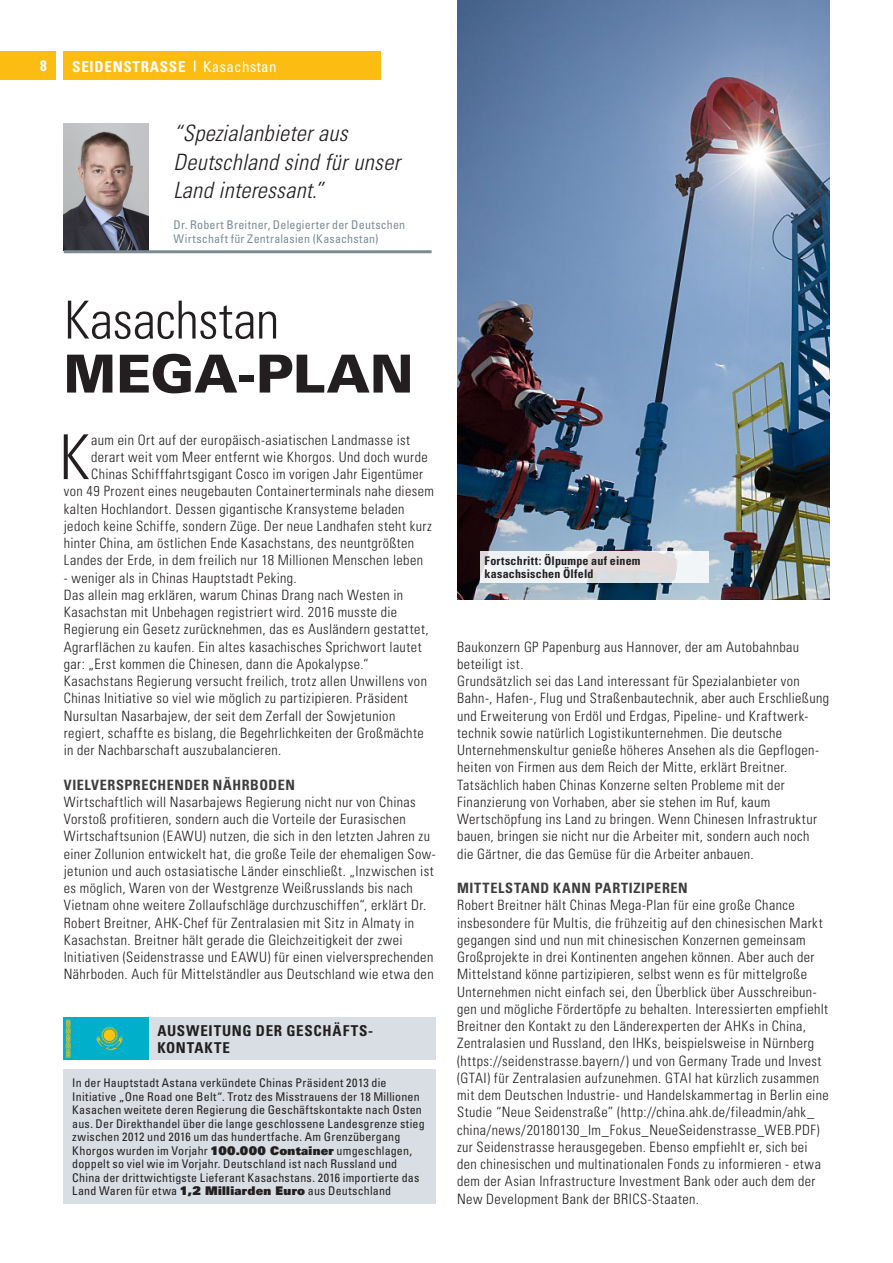
<style>
.page{position:relative;width:893px;height:1263px;background:#fff}
.page>*{position:absolute;margin:0;border:0;box-sizing:border-box;transform-origin:0 0}
.LT_NEWS_INI{font:300 condensed 62.1px "Univers LT";color:#231f20}
.t1{font:300 condensed 52.5px "Univers LT";letter-spacing:-.01em;color:#231f20}
.t2{font:900 52.5px "Univers LT";letter-spacing:-.005em;color:#231f20}
.Intro{font:italic 300 condensed 22.5px/28.5px "Univers LT";letter-spacing:.015em;color:#231f20}
.Kasten_Head{font:700 condensed 15px "Univers LT";letter-spacing:.05em;color:#231f20}
.t3{font:700 condensed 15px "Univers LT";letter-spacing:.05em;color:#fff}
.LT{font:300 condensed 14.25px/17.2px "Univers LT";letter-spacing:.03em;color:#231f20}
.LT_NEWS_INI-2{font:300 condensed 14.25px "Univers LT";letter-spacing:.03em;color:#231f20}
.LT-2{font:700 condensed 14.25px "Univers LT";letter-spacing:.04em;color:#3e3e3f}
.Kast_LT{font:condensed 12px/13.5px "Univers LT";letter-spacing:.015em;color:#231f20}
.BU{font:condensed 12px/13.5px "Univers LT";letter-spacing:.015em;color:#7b8c95}
.BU-2{font:700 condensed 12px "Univers LT";letter-spacing:.015em;color:#231f20}
.s1{font-weight:400}
.s2{font-weight:900;font-stretch:normal}
</style>
<div class="page">
<img style="left:457px;top:0;width:372px;height:600px">
<img style="left:64px;top:123px;width:85px;height:127px">
<hr style="left:64px;top:250px;width:368px;height:3px;background:#7b8c95">
<div style="left:64px;top:1069px;width:372px;height:135px;background:#d8dee3"></div>
<div style="left:64px;top:1017px;width:372px;height:43px;background:#d8dee3"></div>
<img style="left:64px;top:1017px;width:85px;height:43px">
<svg style="left:480px;top:551px;width:229px;height:32px;fill:#eff3f6"></svg>
<div style="left:0;top:51px;width:55px;height:29px;background:#fdbc12"></div>
<div style="left:64px;top:51px;width:317px;height:29px;background:#fdbc12"></div>
<p class="t3" style="left:40px;top:57px;width:8px">8</p>
<p class="t3" style="left:72px;top:57px;width:206px">SEIDENSTRASSE <span class="s1">Kasachstan</span></p>
<p class="Intro" style="left:174px;top:119px;width:228px">“Spezialanbieter aus<br>Deutschland sind für unser<br>Land interessant.”</p>
<p class="BU" style="left:174px;top:218px;width:233px">Dr. Robert Breitner, Delegierter der Deutschen<br>Wirtschaft für Zentralasien (Kasachstan)</p>
<p class="t1" style="left:64px;top:288px;width:217px">Kasachstan</p>
<p class="t2" style="left:64px;top:341px;width:351px">MEGA-PLAN</p>
<p class="LT_NEWS_INI" style="left:59px;top:420px;width:33px">K</p>
<p class="LT_NEWS_INI-2" style="left:91px;top:431px;width:320px">aum ein Ort auf der europäisch-asiatischen Landmasse ist</p>
<p class="LT_NEWS_INI-2" style="left:91px;top:448px;width:338px">derart weit vom Meer entfernt wie Khorgos. Und doch wurde</p>
<p class="LT_NEWS_INI-2" style="left:91px;top:465px;width:333px">Chinas Schifffahrtsgigant Cosco im vorigen Jahr Eigentümer</p>
<p class="LT_NEWS_INI-2" style="left:64px;top:483px;width:372px">von 49 Prozent eines neugebauten Containerterminals nahe diesem</p>
<p class="LT_NEWS_INI-2" style="left:64px;top:500px;width:342px">kalten Hochlandort. Dessen gigantische Kransysteme beladen</p>
<p class="LT_NEWS_INI-2" style="left:64px;top:517px;width:370px">jedoch keine Schiffe, sondern Züge. Der neue Landhafen steht kurz</p>
<p class="LT_NEWS_INI-2" style="left:64px;top:534px;width:352px">hinter China, am östlichen Ende Kasachstans, des neuntgrößten</p>
<p class="LT_NEWS_INI-2" style="left:64px;top:552px;width:361px">Landes der Erde, in dem freilich nur 18 Millionen Menschen leben</p>
<p class="LT_NEWS_INI-2" style="left:64px;top:569px;width:234px">- weniger als in Chinas Hauptstadt Peking.</p>
<p class="LT" style="left:64px;top:586px;width:366px">Das allein mag erklären, warum Chinas Drang nach Westen in Kasachstan mit Unbehagen registriert wird. 2016 musste die Regierung ein Gesetz zurücknehmen, das es Ausländern gestattet, Agrarflächen zu kaufen. Ein altes kasachisches Sprichwort lautet gar: „Erst kommen die Chinesen, dann die Apokalypse.“</p>
<p class="LT" style="left:64px;top:672px;width:365px">Kasachstans Regierung versucht freilich, trotz allen Unwillens von Chinas Initiative so viel wie möglich zu partizipieren. Präsident Nursultan Nasarbajew, der seit dem Zerfall der Sowjetunion regiert, schaffte es bislang, die Begehrlichkeiten der Großmächte in der Nachbarschaft auszubalancieren.</p>
<p class="LT-2" style="left:64px;top:776px;width:233px">VIELVERSPRECHENDER NÄHRBODEN</p>
<p class="LT" style="left:64px;top:793px;width:374px">Wirtschaftlich will Nasarbajews Regierung nicht nur von Chinas Vorstoß profitieren, sondern auch die Vorteile der Eurasischen Wirtschaftsunion (EAWU) nutzen, die sich in den letzten Jahren zu einer Zollunion entwickelt hat, die große Teile der ehemaligen Sow&shy;jetunion und auch ostasiatische Länder einschließt. „Inzwischen ist es möglich, Waren von der Westgrenze Weißrusslands bis nach Vietnam ohne weitere Zollaufschläge durchzuschiffen“, erklärt Dr.<br>Robert Breitner, AHK-Chef für Zentralasien mit Sitz in Almaty in Kasachstan. Breitner hält gerade die Gleichzeitigkeit der zwei Initiativen (Seidenstrasse und EAWU) für einen vielversprechenden Nährboden. Auch für Mittelständler aus Deutschland wie etwa den</p>
<p class="Kasten_Head" style="left:157px;top:1022px;width:217px">AUSWEITUNG DER GESCHÄFTS-</p>
<p class="Kasten_Head" style="left:157px;top:1038px;width:74px">KONTAKTE</p>
<p class="Kast_LT" style="left:72px;top:1076px;width:354px">In der Hauptstadt Astana verkündete Chinas Präsident 2013 die Initiative „One Road one Belt“. Trotz des Misstrauens der 18 Millionen Kasachen weitete deren Regierung die Geschäftskontakte nach Osten aus. Der Direkthandel über die lange geschlossene Landesgrenze stieg zwischen 2012 und 2016 um das hundertfache. Am Grenzübergang Khorgos wurden im Vorjahr <span class="s2">100.000 Container</span> umgeschlagen, doppelt so viel wie im Vorjahr. Deutschland ist nach Russland und China der drittwichtigste Lieferant Kasachstans. 2016 importierte das Land Waren für etwa <span class="s2">1,2 Milliarden Euro</span> aus Deutschland</p>
<p class="BU-2" style="left:485px;top:553px;width:157px">Fortschritt: Ölpumpe auf einem</p>
<p class="BU-2" style="left:485px;top:567px;width:110px">kasachsischen Ölfeld</p>
<p class="LT" style="left:457px;top:638px;width:344px">Baukonzern GP Papenburg aus Hannover, der am Autobahnbau beteiligt ist.</p>
<p class="LT" style="left:457px;top:672px;width:374px">Grundsätzlich sei das Land interessant für Spezialanbieter von Bahn-, Hafen-, Flug und Straßenbautechnik, aber auch Erschließung und Erweiterung von Erdöl und Erdgas, Pipeline- und Kraftwerk&shy;technik sowie natürlich Logistikunternehmen. Die deutsche Unternehmenskultur genieße höheres Ansehen als die Gepflogen&shy;heiten von Firmen aus dem Reich der Mitte, erklärt Breitner.<br>Tatsächlich haben Chinas Konzerne selten Probleme mit der Finanzierung von Vorhaben, aber sie stehen im Ruf, kaum Wertschöpfung ins Land zu bringen. Wenn Chinesen Infrastruktur bauen, bringen sie nicht nur die Arbeiter mit, sondern auch noch die Gärtner, die das Gemüse für die Arbeiter anbauen.</p>
<p class="LT-2" style="left:457px;top:879px;width:232px">MITTELSTAND KANN PARTIZIPEREN</p>
<p class="LT" style="left:457px;top:897px;width:373px">Robert Breitner hält Chinas Mega-Plan für eine große Chance insbesondere für Multis, die frühzeitig auf den chinesischen Markt gegangen sind und nun mit chinesischen Konzernen gemeinsam Großprojekte in drei Kontinenten angehen können. Aber auch der Mittelstand könne partizipieren, selbst wenn es für mittelgroße Unternehmen nicht einfach sei, den Überblick über Ausschreibun&shy;gen und mögliche Fördertöpfe zu behalten. Interessierten empfiehlt Breitner den Kontakt zu den Länderexperten der AHKs in China, Zentralasien und Russland, den IHKs, beispielsweise in Nürnberg (https://seidenstrasse.bayern/) und von Germany Trade und Invest (GTAI) für Zentralasien aufzunehmen. GTAI hat kürzlich zusammen mit dem Deutschen Industrie- und Handelskammertag in Berlin eine Studie “Neue Seidenstraße” (http://china.ahk.de/fileadmin/ahk_ china/news/20180130_Im_Fokus_NeueSeidenstrasse_WEB.PDF) zur Seidenstrasse herausgegeben. Ebenso empfiehlt er, sich bei den chinesischen und multinationalen Fonds zu informieren - etwa dem der Asian Infrastructure Investment Bank oder auch dem der New Development Bank der BRICS-Staaten.</p>
</div>
